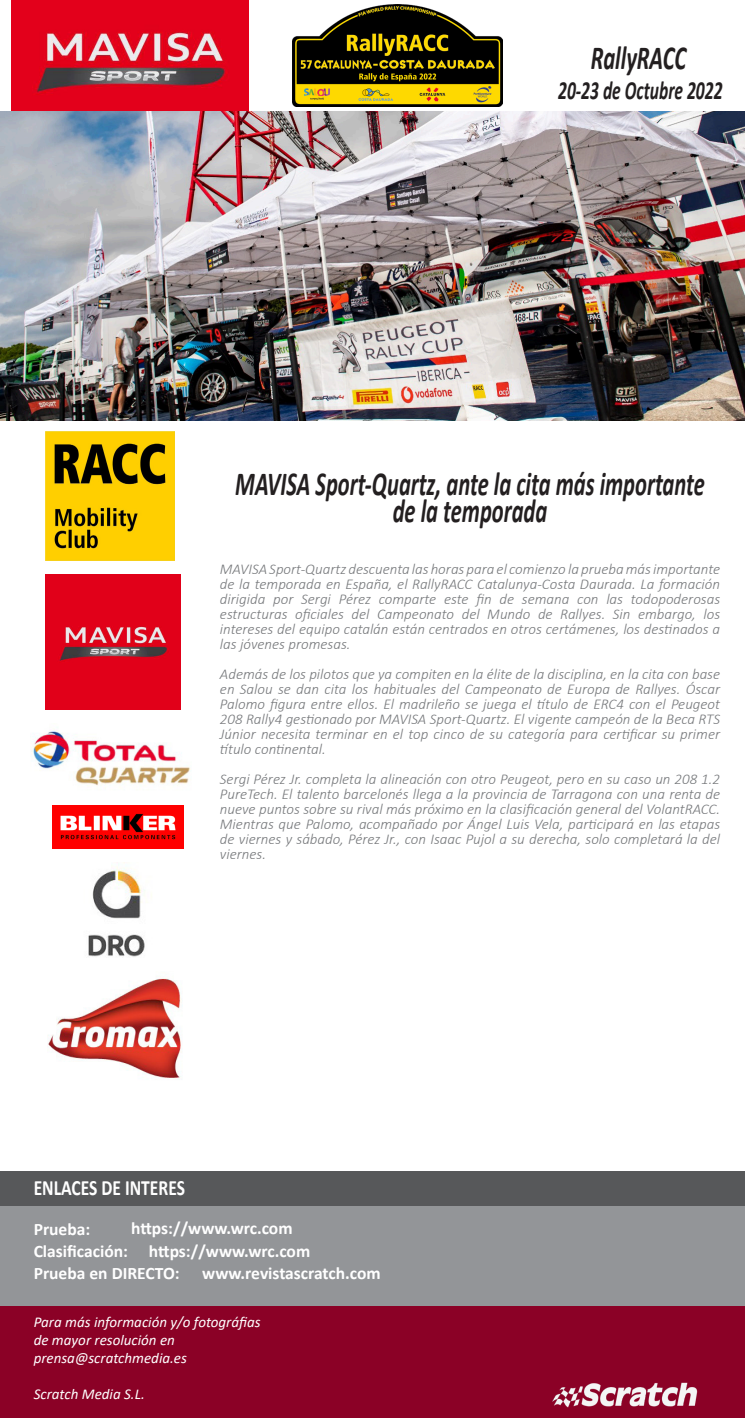
<style>
.page{position:relative;width:745px;height:1418px;background:#fff}
.page>*{position:absolute;margin:0;border:0;box-sizing:border-box;transform-origin:0 0}
.t1{font:italic 700 33.75px/27px "Calibri";color:#231f20;text-align:center;scale:.67 1}
.t2{font:italic 700 26.25px "Calibri";color:#231f20;scale:.67 1}
.t3{font:700 21.88px "Calibri";color:#fff;scale:.8 1}
.t4{font:700 17.5px/21.9px "Calibri";color:#fff}
.t5{font:italic 300 15px/15px "Calibri";color:#76787b;text-align:justify}
.t6{font:italic 15px/18px "Calibri";color:#fff}
</style>
<div class="page">
<div style="left:0;top:1205px;width:744px;height:101px;background:#939598"></div>
<div style="left:0;top:1170px;width:744px;height:35px;background:#57585a"></div>
<div style="left:0;top:1306px;width:744px;height:111px;background:#8b0126"></div>
<img style="left:552px;top:1382px;width:146px;height:26px">
<img style="left:11px;top:0;width:237px;height:112px">
<img style="left:46px;top:574px;width:134px;height:135px">
<img style="left:46px;top:431px;width:129px;height:129px">
<img style="left:31px;top:730px;width:160px;height:59px">
<img style="left:52px;top:805px;width:131px;height:43px">
<img style="left:88px;top:862px;width:64px;height:95px">
<img style="left:48px;top:978px;width:135px;height:101px">
<img style="left:0;top:112px;width:744px;height:308px">
<img style="left:292px;top:5px;width:210px;height:101px">
<h1 class="t1" style="left:590px;top:43px;width:144px">RallyRACC</h1>
<h2 class="t2" style="left:558px;top:71px;width:247px">20-23 de Octubre 2022</h2>
<h1 class="t1" style="left:235px;top:468px;width:701px">MAVISA Sport-Quartz, ante la cita más importante de la temporada</h1>
<p class="t5" style="left:220px;top:561px;width:501px">MAVISA Sport-Quartz descuenta las horas para el comienzo la prueba más importante de la temporada en España, el RallyRACC Catalunya-Costa Daurada. La formación dirigida por Sergi Pérez comparte este fin de semana con las todopoderosas estructuras oficiales del Campeonato del Mundo de Rallyes. Sin embargo, los intereses del equipo catalán están centrados en otros certámenes, los destinados a las jóvenes promesas.</p>
<p class="t5" style="left:220px;top:666px;width:501px">Además de los pilotos que ya compiten en la élite de la disciplina, en la cita con base en Salou se dan cita los habituales del Campeonato de Europa de Rallyes. Óscar Palomo figura entre ellos. El madrileño se juega el título de ERC4 con el Peugeot 208 Rally4 gestionado por MAVISA Sport-Quartz. El vigente campeón de la Beca RTS Júnior necesita terminar en el top cinco de su categoría para certificar su primer título continental.</p>
<p class="t5" style="left:220px;top:771px;width:501px">Sergi Pérez Jr. completa la alineación con otro Peugeot, pero en su caso un 208 1.2<br>PureTech. El talento barcelonés llega a la provincia de Tarragona con una renta de nueve puntos sobre su rival más próximo en la clasificación general del VolantRACC.<br>Mientras que Palomo, acompañado por Ángel Luis Vela, participará en las etapas de viernes y sábado, Pérez Jr., con Isaac Pujol a su derecha, solo completará la del viernes.</p>
<h3 class="t3" style="left:34px;top:1171px;width:190px">ENLACES DE INTERES</h3>
<p class="t4" style="left:34px;top:1218px;width:147px">Prueba:<br>Clasificación:<br>Prueba en DIRECTO:</p>
<p class="t6" style="left:34px;top:1312px;width:228px">Para más información y/o fotográfias de mayor resolución en prensa@scratchmedia.es</p>
<p class="t6" style="left:34px;top:1384px;width:112px">Scratch Media S.L.</p>
<p class="t4" style="left:131px;top:1217px;width:163px">https://www.wrc.com</p>
<p class="t4" style="left:149px;top:1239px;width:163px">https://www.wrc.com</p>
<p class="t4" style="left:202px;top:1262px;width:180px">www.revistascratch.com</p>
</div>
